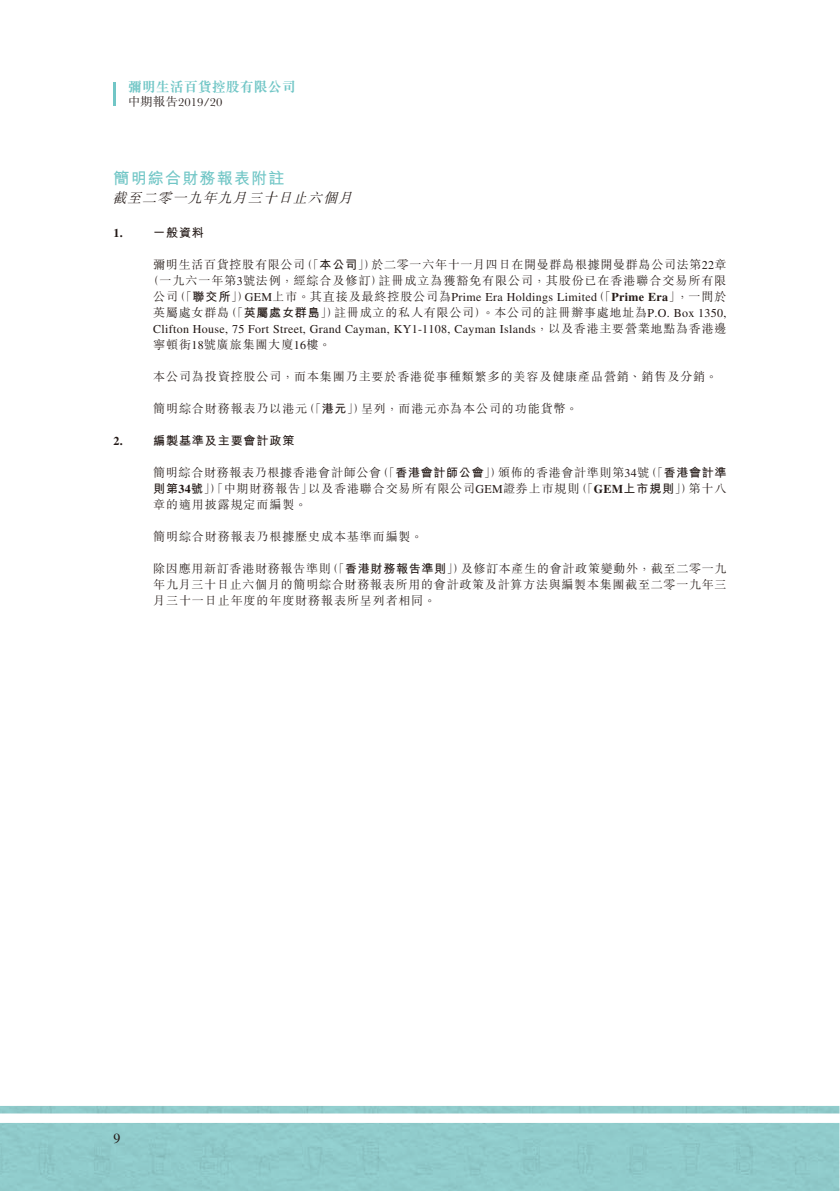
<style>
.page{position:relative;width:840px;height:1191px;background:#fff}
.page>*{position:absolute;margin:0;border:0;box-sizing:border-box;transform-origin:0 0}
.t1{font:700 16px "M Hei HK";letter-spacing:.075em;color:#71c6c6}
.t2{font:italic 300 14px "M Sung HK";color:#231916}
.t3{font:700 14px "M Sung HK";color:#71c6c6}
.t4{font:14px "Times LT Std";color:#231916}
.t5{font:300 12px/16px "M Sung HK";letter-spacing:.075em;color:#231916}
.t6{font:12px "Times LT Std";letter-spacing:.025em;color:#231916}
.t7{font:700 12px "M Hei HK";letter-spacing:.065em;color:#231916}
.t8{font:300 12px "M Sung HK";letter-spacing:.055em;color:#231916}
.t9{font:700 12px "Times LT Std";letter-spacing:.025em;color:#231916}
.t10{font:300 12px "M Sung HK";color:#231916;scale:1.05 1}
.s1{font-family:"Times LT Std";font-weight:400}
.s2{font-family:"M Hei HK";font-weight:700}
.s3{font-family:"M Sung HK";font-weight:300}
.s4{font-family:"Times LT Std";font-weight:700}
</style>
<div class="page">
<svg style="left:0;top:1106px;width:838px;height:85px;background:#9bd0d0"></svg>
<hr style="left:113px;top:83px;width:3px;height:23px;background:#71c6c6">
<p class="t3" style="left:128px;top:77px;width:169px">彌明生活百貨控股有限公司</p>
<p class="t10" style="left:128px;top:93px;width:92px">中期報告2019/20</p>
<h1 class="t1" style="left:113px;top:167px;width:172px">簡明綜合財務報表附註</h1>
<p class="t2" style="left:112px;top:188px;width:246px">截至二零一九年九月三十日止六個月</p>
<p class="t7" style="left:153px;top:224px;width:52px">一般資料</p>
<p class="t9" style="left:113px;top:226px;width:11px">1.</p>
<p class="t5" style="left:371px;top:256px;width:356px">於二零一六年十一月四日在開曼群島根據開曼群島公司法第<span class="s1">22</span>章</p>
<p class="t5" style="left:153px;top:256px;width:153px">彌明生活百貨控股有限公司</p>
<p class="t5" style="left:301px;top:256px;width:76px">（「<span class="s2">本公司</span>」）</p>
<p class="t5" style="left:378px;top:272px;width:349px">註冊成立為獲豁免有限公司，其股份已在香港聯合交易所有限</p>
<p class="t5" style="left:147px;top:272px;width:237px">（一九六一年第<span class="s1">3</span>號法例，經綜合及修訂）</p>
<p class="t9" style="left:113px;top:434px;width:11px">2.</p>
<p class="t6" style="left:245px;top:290px;width:353px">GEM<span class="s3">上市。其直接及最終控股公司為</span>Prime Era Holdings Limited</p>
<p class="t5" style="left:174px;top:288px;width:76px">（「<span class="s2">聯交所</span>」）</p>
<p class="t5" style="left:153px;top:288px;width:26px">公司</p>
<p class="t9" style="left:592px;top:290px;width:89px"><span class="s3">（「</span>Prime Era<span class="s3">」</span></p>
<p class="t5" style="left:676px;top:288px;width:52px">，一間於</p>
<p class="t5" style="left:153px;top:304px;width:77px">英屬處女群島</p>
<p class="t6" style="left:153px;top:322px;width:574px">Clifton House, 75 Fort Street, Grand Cayman, KY1-1108, Cayman Islands<span class="s3">，以及香港主要營業地點為香港邊</span></p>
<p class="t5" style="left:153px;top:336px;width:179px">寧頓街<span class="s1">18</span>號廣旅集團大廈<span class="s1">16</span>樓。</p>
<p class="t5" style="left:153px;top:368px;width:565px">本公司為投資控股公司，而本集團乃主要於香港從事種類繁多的美容及健康產品營銷、銷售及分銷。</p>
<p class="t5" style="left:361px;top:400px;width:218px">呈列，而港元亦為本公司的功能貨幣。</p>
<p class="t5" style="left:334px;top:304px;width:393px">註冊成立的私人有限公司）。本公司的註冊辦事處地址為<span class="s1">P O. . Box 1350,</span></p>
<p class="t7" style="left:225px;top:304px;width:115px"><span class="s3">（「</span>英屬處女群島<span class="s3">」）</span></p>
<p class="t5" style="left:153px;top:400px;width:155px">簡明綜合財務報表乃以港元</p>
<p class="t7" style="left:153px;top:432px;width:142px">編製基準及主要會計政策</p>
<p class="t5" style="left:303px;top:400px;width:64px">（「<span class="s2">港元</span>」）</p>
<p class="t8" style="left:153px;top:464px;width:229px">簡明綜合財務報表乃根據香港會計師公會</p>
<p class="t7" style="left:376px;top:464px;width:127px"><span class="s3">（「</span>香港會計師公會<span class="s3">」）</span></p>
<p class="t7" style="left:644px;top:464px;width:83px"><span class="s3">（「</span>香港會計準</p>
<p class="t8" style="left:498px;top:464px;width:153px">頒佈的香港會計準則第<span class="s1">34</span>號</p>
<p class="t5" style="left:153px;top:480px;width:161px"><span class="s2">則第</span><span class="s4">34</span><span class="s2">號</span>」）「中期財務報告」章的適用披露規定而編製。</p>
<p class="t5" style="left:153px;top:528px;width:271px">簡明綜合財務報表乃根據歷史成本基準而編製。</p>
<p class="t5" style="left:308px;top:480px;width:272px">以及香港聯合交易所有限公司<span class="s1">GEM</span>證券上市規則</p>
<p class="t5" style="left:688px;top:480px;width:39px">第十八</p>
<p class="t5" style="left:575px;top:480px;width:119px">（「<span class="s4">GEM</span><span class="s2">上市規則</span>」）</p>
<p class="t5" style="left:153px;top:560px;width:574px">除因應用新訂香港財務報告準則<br>年九月三十日止六個月的簡明綜合財務報表所用的會計政策及計算方法與編製本集團截至二零一九年三月三十一日止年度的年度財務報表所呈列者相同。</p>
<p class="t5" style="left:460px;top:560px;width:267px">及修訂本產生的會計政策變動外，截至二零一九</p>
<p class="t7" style="left:326px;top:560px;width:140px"><span class="s3">（「</span>香港財務報告準則<span class="s3">」）</span></p>
<p class="t4" style="left:113px;top:1130px;width:8px">9</p>
</div>
